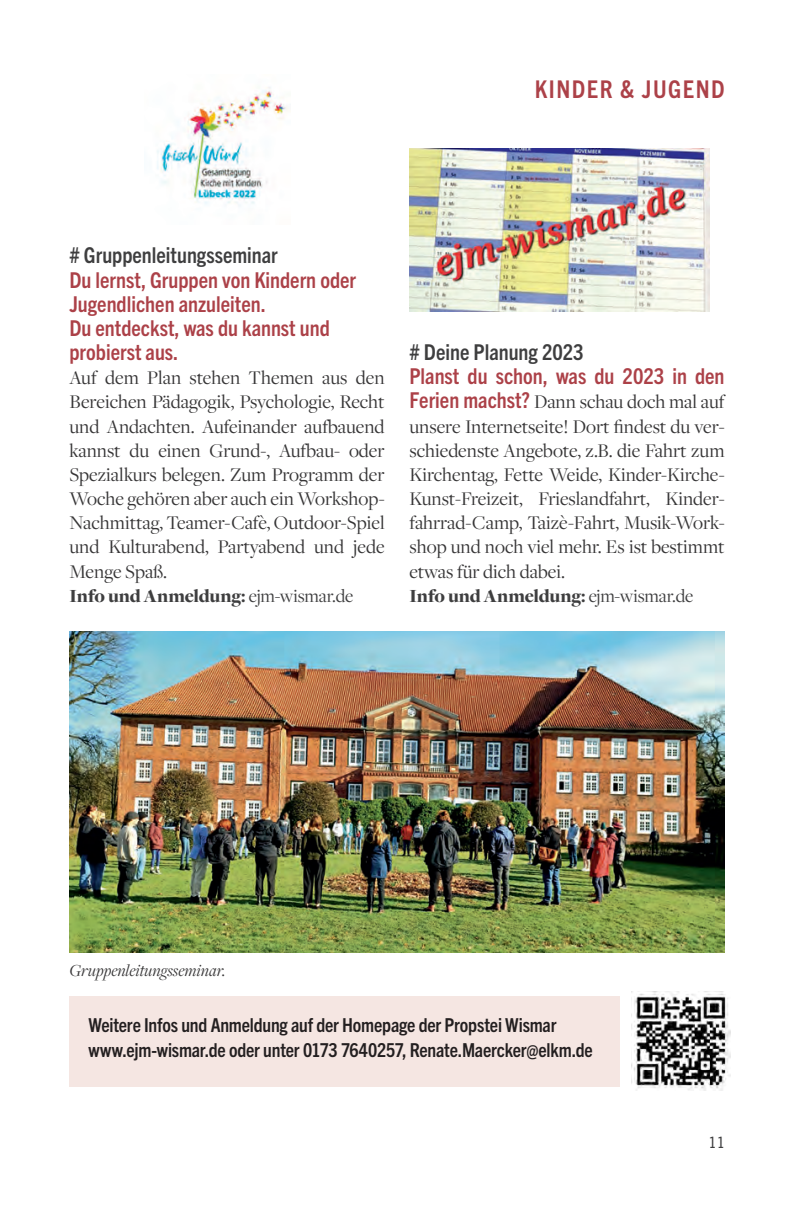
<style>
.page{position:relative;width:809px;height:1221px;background:#fff}
.page>*{position:absolute;margin:0;border:0;box-sizing:border-box;transform-origin:0 0}
.t1{font:700 condensed 24.5px "Trade Gothic Next LT Pro";letter-spacing:.06em;color:#ac4148}
.t2{font:700 condensed 21.88px/24.2px "Trade Gothic Next LT Pro";color:#ac4148}
.t3{font:700 condensed 21.88px "Trade Gothic Next LT Pro";color:#3e3e3f}
.t4{font:20.12px/24.2px "Freight Disp Pro";color:#363536;text-align:justify}
.t5{font:700 condensed 19.25px/24.2px "Trade Gothic Next LT Pro";letter-spacing:-.01em;color:#231f20}
.t6{font:900 19.25px "Freight Disp Pro";letter-spacing:-.005em;color:#3e3e3f}
.t7{font:italic 17.5px "Freight Disp Pro";color:#363536}
.t8{font:condensed 15.75px "Trade Gothic Next LT Pro";color:#3e3e3f}
.s1{font-weight:400}
.s2{font-family:"Trade Gothic Next LT Pro";font-weight:700;font-stretch:condensed;font-size:21.88px;color:#ac4148}
</style>
<div class="page">
<div style="left:69px;top:996px;width:551px;height:90px;background:#f5e6e2"></div>
<img style="left:631px;top:991px;width:99px;height:99px">
<img style="left:409px;top:149px;width:300px;height:162px">
<img style="left:157px;top:87px;width:131px;height:119px">
<img style="left:69px;top:631px;width:655px;height:321px">
<p class="t1" style="left:535px;top:73px;width:191px">Kinder &amp; Jugend</p>
<p class="t3" style="left:69px;top:240px;width:210px"># Gruppenleitungsseminar</p>
<p class="t2" style="left:69px;top:266px;width:288px">Du lernst, Gruppen von Kindern oder<br>Jugendlichen anzuleiten.<br>Du entdeckst, was du kannst und probierst aus.</p>
<p class="t4" style="left:69px;top:365px;width:317px">Auf dem Plan stehen Themen aus den Bereichen Pädagogik, Psychologie, Recht und Andachten. Aufeinander aufbauend kannst du einen Grund-, Aufbau- oder Spezialkurs belegen. Zum Programm der Woche gehören aber auch ein Workshop-Nachmittag, Teamer-Cafè, Outdoor-Spiel und Kulturabend, Partyabend und jede Menge Spaß.</p>
<p class="t6" style="left:69px;top:582px;width:285px">Info und Anmeldung: <span class="s1">ejm-wismar.de</span></p>
<p class="t3" style="left:409px;top:337px;width:176px"># Deine Planung 2023</p>
<p class="t2" style="left:409px;top:363px;width:316px">Planst du schon, was du 2023 in den</p>
<p class="t4" style="left:409px;top:389px;width:317px"><span class="s2">Ferien machst?</span> Dann schau doch mal auf unsere Internetseite! Dort findest du ver&shy;schiedenste Angebote, z.B. die Fahrt zum Kirchentag, Fette Weide, Kinder-Kirche-Kunst-Freizeit, Frieslandfahrt, Kinder&shy;fahrrad-Camp, Taizè-Fahrt, Musik-Work&shy;shop und noch viel mehr. Es ist bestimmt etwas für dich dabei.</p>
<p class="t6" style="left:409px;top:582px;width:285px">Info und Anmeldung: <span class="s1">ejm-wismar.de</span></p>
<p class="t7" style="left:69px;top:958px;width:158px">Gruppenleitungsseminar.</p>
<p class="t5" style="left:88px;top:1012px;width:506px">Weitere Infos und Anmeldung auf der Homepage der Propstei Wismar www.ejm-wismar.de oder unter 0173 7640257, Renate.Maercker@elkm.de</p>
<p class="t8" style="left:708px;top:1130px;width:17px">11</p>
</div>
